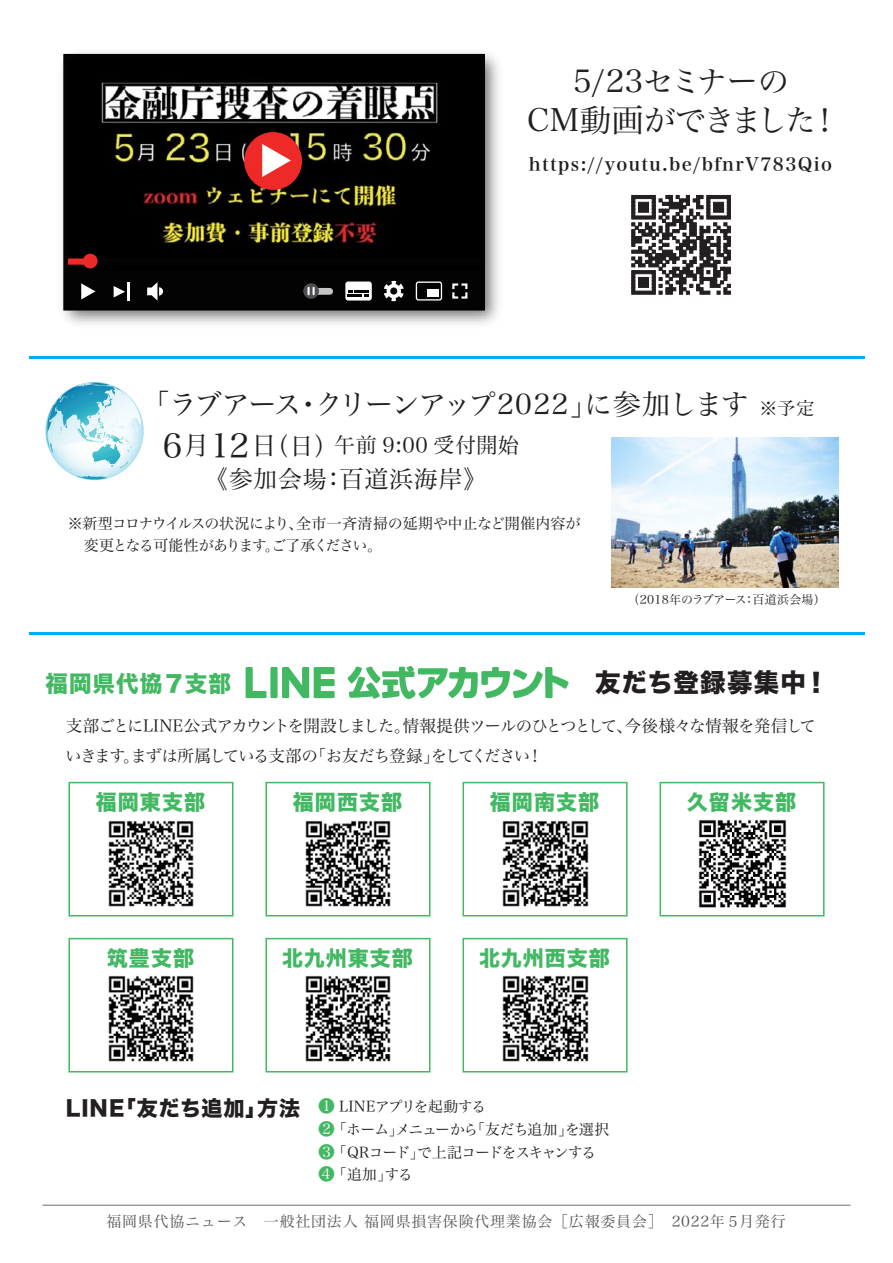
<style>
.page{position:relative;width:893px;height:1263px;background:#fff}
.page>*{position:absolute;margin:0;border:0;box-sizing:border-box;transform-origin:0 0}
.t1{font:31.5px/39px "Hira Min Pro W3";letter-spacing:-.025em;color:#231f20;text-align:center}
.t2{font:28.5px "Hira Min Pro W3";letter-spacing:-.07em;color:#231f20}
.t3{font:25.5px "Hira Kaku Std W8";letter-spacing:.05em;color:#231f20}
.t4{font:24px "Hira Min Pro W3";letter-spacing:.025em;color:#231f20}
.t5{font:22.5px "Hira Kaku Std W8";letter-spacing:.05em;color:#43b863}
.t6{font:21px "Hira Kaku Std W8";letter-spacing:.05em;color:#43b863}
.t7{font:21px "Hira Kaku Std W8";letter-spacing:.05em;color:#231f20}
.t8{font:21px "Hira Min Pro W3";letter-spacing:.025em;color:#231f20}
.t9{font:18px "Hira Min Pro W6";letter-spacing:.075em;color:#231f20}
.t10{font:16.5px/30px "Hira Min Pro W3";letter-spacing:-.065em;color:#231f20}
.t11{font:15px/22.5px "Hira Min Pro W3";letter-spacing:-.03em;color:#231f20}
.t12{font:15px "Hira Min Pro W3";letter-spacing:.05em;color:#57585a}
.t13{font:14.85px/23px "Hira Min Pro W3";letter-spacing:-.06em;color:#231f20}
.t14{font:12px "Hira Min Pro W3";letter-spacing:.025em;color:#231f20}
.s1{font-size:18px}
.s2{font-size:33.6px}
.s3{font-size:25.65px}
.s4{font-size:24px}
.s5{font-size:16.2px;color:#43b863}
</style>
<div class="page">
<hr style="left:29px;top:356px;width:835px;height:2px;background:#00aeef">
<hr style="left:29px;top:632px;width:835px;height:2px;background:#00aeef">
<svg style="left:46px;top:382px;width:95px;height:97px"></svg>
<img style="left:612px;top:437px;width:226px;height:150px">
<hr style="left:43px;top:1205px;width:807px;height:1px;background:#6c6d70">
<img style="left:62px;top:53px;width:437px;height:271px">
<img style="left:69px;top:60px;width:410px;height:212px">
<div style="left:63px;top:54px;width:422px;height:257px;border:5px solid #030303"></div>
<div style="left:66px;top:272px;width:417px;height:36px;background:#030303"></div>
<div style="left:66px;top:259px;width:414px;height:6px;background:#030303"></div>
<svg style="left:81px;top:283px;width:14px;height:16px"></svg>
<svg style="left:114px;top:286px;width:11px;height:11px"></svg>
<hr style="left:127px;top:282px;width:3px;height:19px;background:#fff">
<svg style="left:147px;top:282px;width:16px;height:19px"></svg>
<div style="left:307px;top:288px;width:26px;height:7px;background:#c2c3c5;border-radius:3px"></div>
<svg style="left:303px;top:283px;width:16px;height:16px"></svg>
<svg style="left:308px;top:287px;width:7px;height:8px"></svg>
<svg style="left:384px;top:280px;width:20px;height:21px"></svg>
<div style="left:416px;top:281px;width:26px;height:20px;border:1px solid #fff;border-radius:2px"></div>
<div style="left:428px;top:289px;width:11px;height:8px;background:#fff"></div>
<div style="left:346px;top:282px;width:25px;height:18px;background:#fff;border-radius:2px"></div>
<div style="left:345px;top:281px;width:27px;height:20px;border:1px solid #fff;border-radius:2px"></div>
<svg style="left:364px;top:294px;width:5px;height:3px"></svg>
<svg style="left:348px;top:290px;width:5px;height:3px"></svg>
<hr style="left:348px;top:294px;width:14px;height:3px;background:#030303">
<hr style="left:355px;top:290px;width:14px;height:3px;background:#030303">
<svg style="left:452px;top:283px;width:16px;height:16px"></svg>
<div style="left:244px;top:132px;width:58px;height:58px;background:#ee2a29;border-radius:50%"></div>
<svg style="left:262px;top:144px;width:29px;height:33px"></svg>
<svg style="left:68px;top:254px;width:30px;height:14px"></svg>
<svg style="left:632px;top:195px;width:98px;height:99px"></svg>
<img style="left:108px;top:820px;width:86px;height:87px">
<img style="left:305px;top:820px;width:86px;height:87px">
<img style="left:502px;top:820px;width:87px;height:87px">
<img style="left:108px;top:975px;width:86px;height:87px">
<img style="left:305px;top:975px;width:86px;height:87px">
<img style="left:502px;top:975px;width:87px;height:87px">
<img style="left:698px;top:819px;width:89px;height:89px">
<svg style="left:347px;top:666px;width:222px;height:33px"></svg>
<div style="left:270px;top:667px;width:8px;height:31px;background:#43b863"></div>
<svg style="left:246px;top:667px;width:20px;height:31px"></svg>
<svg style="left:282px;top:667px;width:53px;height:31px"></svg>
<div style="left:68px;top:782px;width:165px;height:134px;border:2px solid #43b863"></div>
<div style="left:265px;top:782px;width:165px;height:134px;border:2px solid #43b863"></div>
<div style="left:462px;top:782px;width:165px;height:134px;border:2px solid #43b863"></div>
<div style="left:68px;top:938px;width:165px;height:134px;border:2px solid #43b863"></div>
<div style="left:265px;top:938px;width:165px;height:134px;border:2px solid #43b863"></div>
<div style="left:462px;top:938px;width:165px;height:134px;border:2px solid #43b863"></div>
<div style="left:659px;top:782px;width:165px;height:134px;border:2px solid #43b863"></div>
<p class="t1" style="left:527px;top:59px;width:315px">5/23セミナーの<br>CM動画ができました！</p>
<p class="t9" style="left:529px;top:148px;width:305px">https://youtu.be/bfnrV783Qio</p>
<p class="t2" style="left:141px;top:380px;width:674px">「ラブアース・クリーンアップ2022」に参加します <span class="s1">※予定</span></p>
<p class="t8" style="left:156px;top:428px;width:365px"><span class="s2">６</span><span class="s3">月</span><span class="s2">１２</span><span class="s3">日</span><span class="s4">（日）</span>午前 9:00 受付開始</p>
<p class="t4" style="left:204px;top:458px;width:284px">《参加会場：百道浜海岸》</p>
<p class="t11" style="left:68px;top:511px;width:514px">※新型コロナウイルスの状況により、全市一斉清掃の延期や中止など開催内容が　変更となる可能性があります。ご了承ください。</p>
<p class="t14" style="left:627px;top:590px;width:200px">（2018年のラブアース：百道浜会場）</p>
<p class="t5" style="left:45px;top:671px;width:187px">福岡県代協７支部</p>
<p class="t3" style="left:595px;top:668px;width:235px">友だち登録募集中！</p>
<p class="t10" style="left:65px;top:709px;width:752px">支部ごとにLINE公式アカウントを開設しました。情報提供ツールのひとつとして、今後様々な情報を発信していきます。まずは所属している支部の「お友だち登録」をしてください！</p>
<p class="t6" style="left:96px;top:790px;width:111px">福岡東支部</p>
<p class="t6" style="left:687px;top:790px;width:111px">久留米支部</p>
<p class="t6" style="left:293px;top:790px;width:111px">福岡西支部</p>
<p class="t6" style="left:490px;top:790px;width:111px">福岡南支部</p>
<p class="t6" style="left:107px;top:946px;width:89px">筑豊支部</p>
<p class="t6" style="left:282px;top:946px;width:132px">北九州東支部</p>
<p class="t6" style="left:479px;top:946px;width:132px">北九州西支部</p>
<p class="t7" style="left:66px;top:1096px;width:422px">LINE「友だち追加」方法 <sup>❶</sup> <sup>LINEアプリを起動する</sup></p>
<p class="t13" style="left:319px;top:1116px;width:292px"><span class="s5">❷</span>「ホーム」メニューから「友だち追加」を選択<br><span class="s5">❸</span>「QRコード」で上記コードをスキャンする<br><span class="s5">❹</span>「追加」する</p>
<p class="t12" style="left:106px;top:1209px;width:681px">福岡県代協ニュース　一般社団法人 福岡県損害保険代理業協会［広報委員会］　2022年５月発行</p>
</div>
